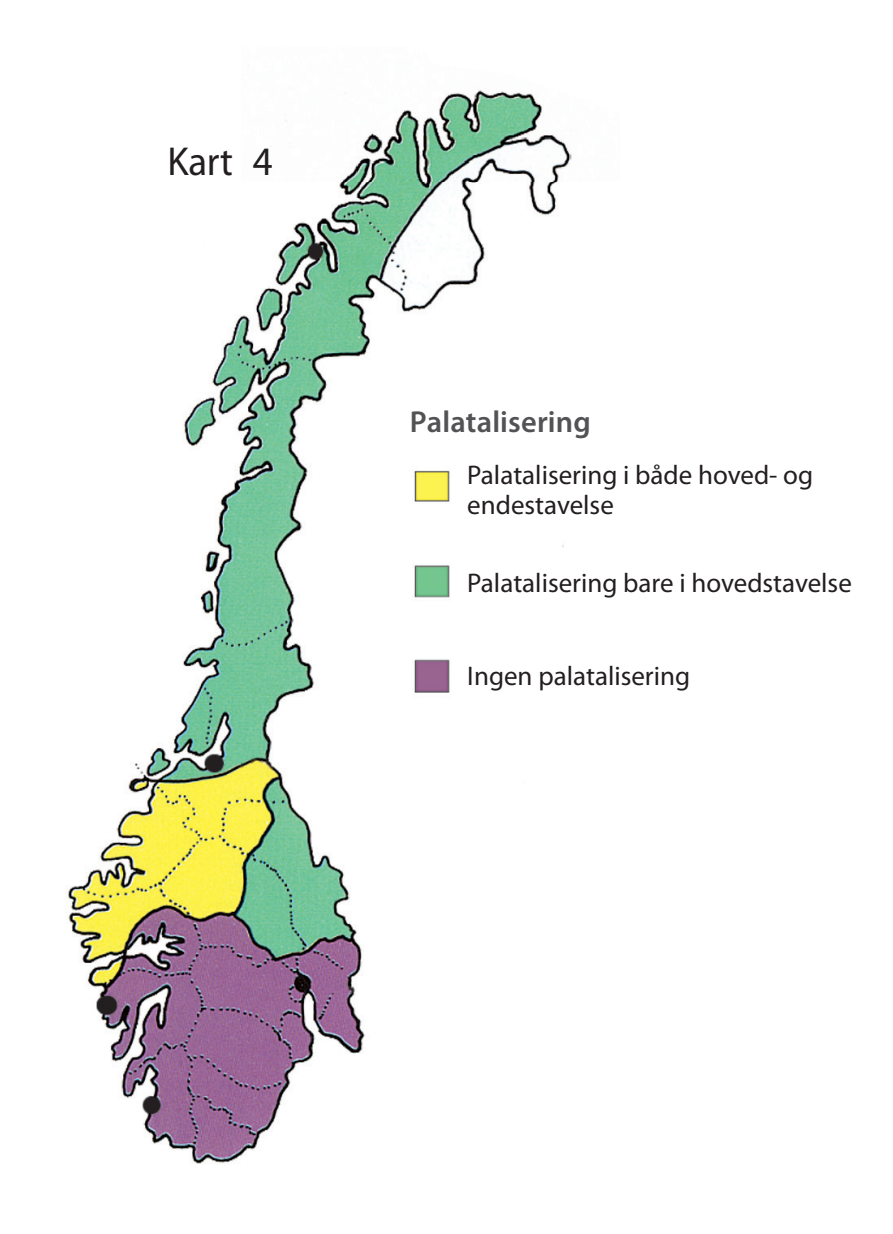
<style>
.page{position:relative;width:893px;height:1234px;background:#fff}
.page>*{position:absolute;margin:0;border:0;box-sizing:border-box;transform-origin:0 0}
.t1{font:600 semi-expanded 40.5px "Myriad Pro";color:#231f20;scale:.96 1}
.t2{font:600 30.3px "Myriad Pro";letter-spacing:.005em;color:#535355}
.t3{font:27px/30.3px "Myriad Pro";color:#231f20}
</style>
<div class="page">
<img style="left:67px;top:181px;width:497px;height:983px">
<img style="left:408px;top:449px;width:113px;height:291px">
<img style="left:285px;top:92px;width:287px;height:89px">
<svg style="left:383px;top:90px;width:189px;height:46px"></svg>
<h1 class="t1" style="left:167px;top:136px;width:101px">Kart 4</h1>
<h1 class="t1" style="left:253px;top:136px;width:22px">4</h1>
<p class="t2" style="left:410px;top:402px;width:182px">Palatalisering</p>
<p class="t3" style="left:467px;top:459px;width:347px">Palatalisering i både hoved- og endestavelse</p>
<p class="t3" style="left:467px;top:567px;width:386px">Palatalisering bare i hovedstavelse</p>
<p class="t3" style="left:467px;top:660px;width:224px">Ingen palatalisering</p>
</div>
